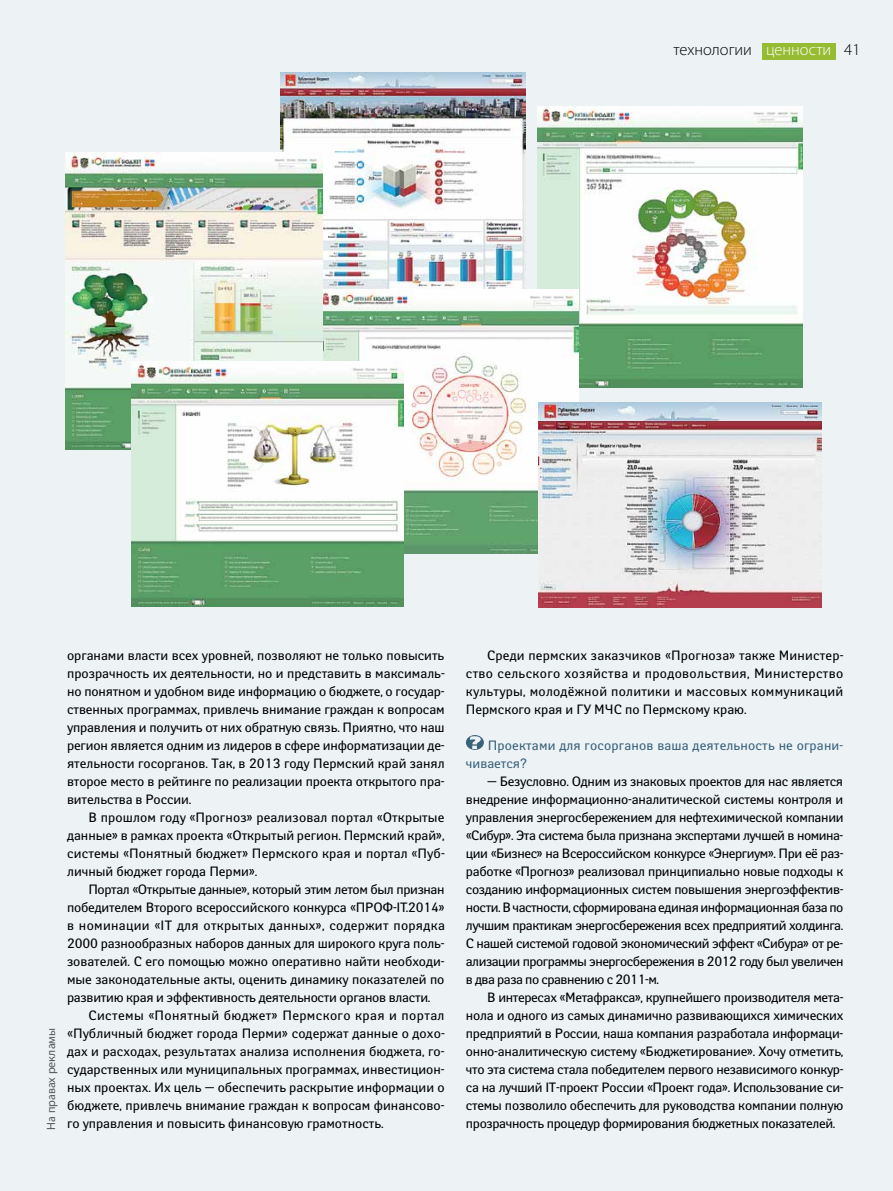
<style>
.page{position:relative;width:893px;height:1191px;background:#edf2f5}
.page>*{position:absolute;margin:0;border:0;box-sizing:border-box;transform-origin:0 0}
.t1{font:300 16.5px "Myriad Pro";color:#000}
.t2{font:13.5px/18px "Yanus";letter-spacing:-.015em;color:#000;text-align:justify}
.t3{font:13.5px/18px "Yanus";letter-spacing:.015em;color:#39627b}
.t4{font:12px "Myriad Pro";color:#58595b}
.s1{color:#fff}
</style>
<div class="page">
<div style="left:762px;top:43px;width:73px;height:16px;background:#96bc33"></div>
<img style="left:537px;top:106px;width:266px;height:281px">
<img style="left:280px;top:73px;width:246px;height:216px">
<svg style="left:466px;top:735px;width:18px;height:15px"></svg>
<img style="left:322px;top:289px;width:256px;height:265px">
<img style="left:66px;top:153px;width:256px;height:296px">
<img style="left:131px;top:361px;width:272px;height:245px">
<img style="left:538px;top:403px;width:284px;height:204px">
<p class="t1" style="left:673px;top:40px;width:188px">технологии <span class="s1">ценности</span> 41</p>
<p class="t4" style="left:44px;top:1129px;width:103px;rotate:-90deg">На правах рекламы</p>
<p class="t2" style="left:67px;top:646px;width:379px">органами власти всех уровней, позволяют не только повысить прозрачность их деятельности, но и представить в максималь&shy;но понятном и удобном виде информацию о бюджете, о государ&shy;ственных программах, привлечь внимание граждан к вопросам управления и получить от них обратную связь. Приятно, что наш регион является одним из лидеров в сфере информатизации де&shy;ятельности госорганов. Так, в 2013 году Пермский край занял второе место в рейтинге по реализации проекта открытого пра&shy;вительства в России.</p>
<p class="t2" style="left:67px;top:808px;width:379px;text-indent:21px">В прошлом году «Прогноз» реализовал портал «Открытые данные» в рамках проекта «Открытый регион. Пермский край», системы «Понятный бюджет» Пермского края и портал «Пуб&shy;личный бюджет города Перми».</p>
<p class="t2" style="left:67px;top:880px;width:379px;text-indent:21px">Портал «Открытые данные», который этим летом был признан победителем Второго всероссийского конкурса «ПРОФ-IT.2014» в номинации «IТ для открытых данных», содержит порядка 2000 разнообразных наборов данных для широкого круга поль&shy;зователей. С его помощью можно оперативно найти необходи&shy;мые законодательные акты, оценить динамику показателей по развитию края и эффективность деятельности органов власти.</p>
<p class="t2" style="left:67px;top:1006px;width:379px;text-indent:21px">Системы «Понятный бюджет» Пермского края и портал «Публичный бюджет города Перми» содержат данные о дохо&shy;дах и расходах, результатах анализа исполнения бюджета, го&shy;сударственных или муниципальных программах, инвестицион&shy;ных проектах. Их цель — обеспечить раскрытие информации о бюджете, привлечь внимание граждан к вопросам финансово&shy;го управления и повысить финансовую грамотность.</p>
<p class="t2" style="left:466px;top:646px;width:379px;text-indent:21px">Среди пермских заказчиков «Прогноза» также Министер&shy;ство сельского хозяйства и продовольствия, Министерство культуры, молодёжной политики и массовых коммуникаций Пермского края и ГУ МЧС по Пермскому краю.</p>
<p class="t3" style="left:466px;top:736px;width:379px;text-indent:22px">Проектами для госорганов ваша деятельность не ограни&shy;чивается?</p>
<p class="t2" style="left:466px;top:772px;width:379px;text-indent:21px">— Безусловно. Одним из знаковых проектов для нас является внедрение информационно-аналитической системы контроля и управления энергосбережением для нефтехимической компании «Сибур». Эта система была признана экспертами лучшей в номина&shy;ции «Бизнес» на Всероссийском конкурсе «Энергиум». При её раз&shy;работке «Прогноз» реализовал принципиально новые подходы к созданию информационных систем повышения энергоэффектив&shy;ности. В частности, сформирована единая информационная база по лучшим практикам энергосбережения всех предприятий холдинга.<br>С нашей системой годовой экономический эффект «Сибура» от ре&shy;ализации программы энергосбережения в 2012 году был увеличен в два раза по сравнению с 2011-м.</p>
<p class="t2" style="left:466px;top:988px;width:379px;text-indent:21px">В интересах «Метафракса», крупнейшего производителя мета&shy;нола и одного из самых динамично развивающихся химических предприятий в России, наша компания разработала информаци&shy;онно-аналитическую систему «Бюджетирование». Хочу отметить, что эта система стала победителем первого независимого конкур&shy;са на лучший IТ-проект России «Проект года». Использование си&shy;стемы позволило обеспечить для руководства компании полную</p>
<p class="t2" style="left:466px;top:1114px;width:371px">прозрачность процедур формирования бюджетных показателей.</p>
</div>
